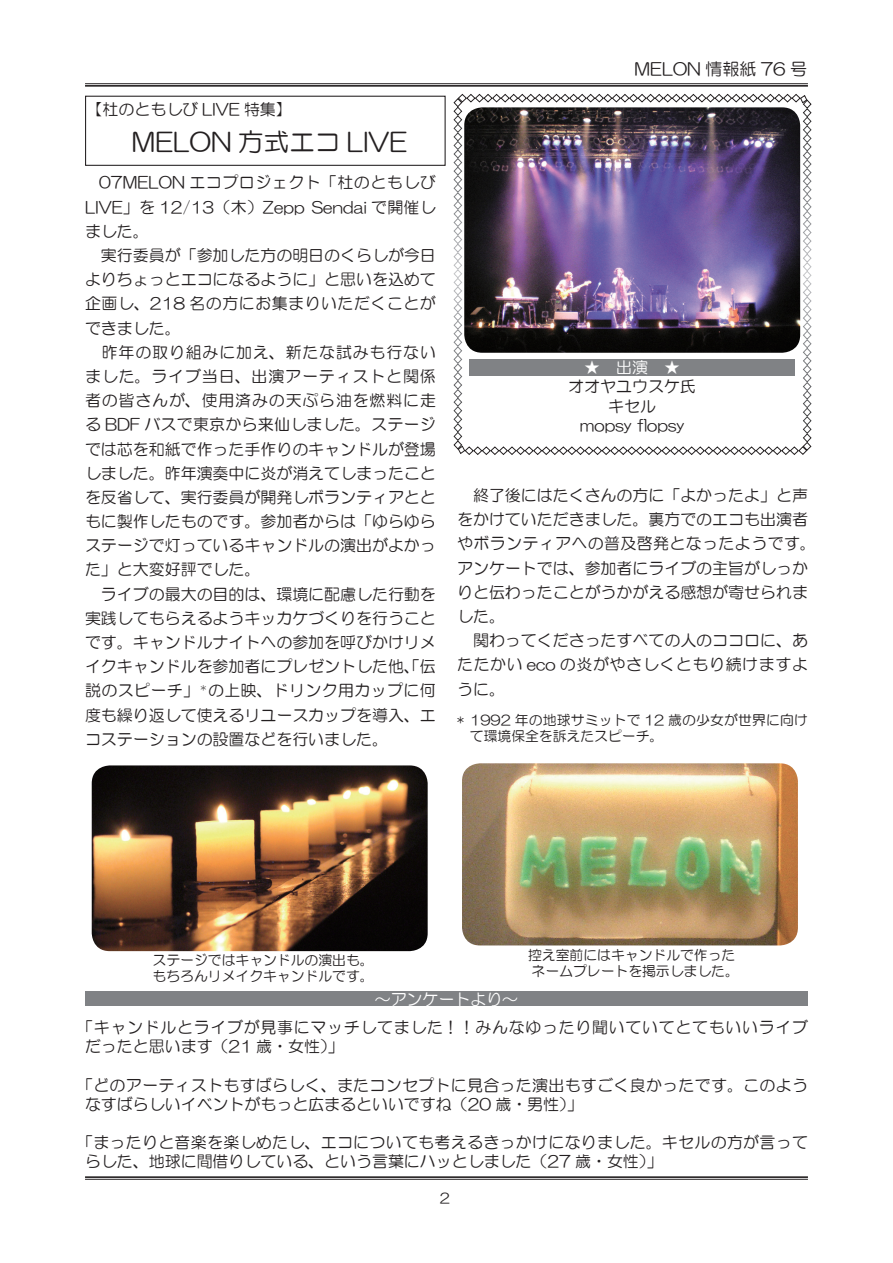
<style>
.page{position:relative;width:893px;height:1263px;background:#fff}
.page>*{position:absolute;margin:0;border:0;box-sizing:border-box;transform-origin:0 0}
.t1{font:25.5px "HG Maru Gothic MPRO";color:#231f20}
.t2{font:16.95px "HG Maru Gothic MPRO";color:#231f20}
.t3{font:15.9px/24.2px "HG Maru Gothic MPRO";color:#231f20}
.t4{font:15.9px/19.2px "HG Maru Gothic MPRO";letter-spacing:.02em;color:#231f20}
.t5{font:15.9px/19.2px "HG Maru Gothic MPRO";letter-spacing:.045em;color:#231f20}
.t6{font:15.9px "HG Maru Gothic MPRO";color:#fff}
.t7{font:13.8px/15.9px "HG Maru Gothic MPRO";color:#231f20}
</style>
<div class="page">
<hr style="left:85px;top:83px;width:723px;height:1px;background:#231f20">
<hr style="left:85px;top:85px;width:723px;height:2px;background:#231f20">
<hr style="left:85px;top:1176px;width:723px;height:2px;background:#231f20">
<hr style="left:85px;top:1179px;width:723px;height:1px;background:#231f20">
<div style="left:85px;top:991px;width:723px;height:14px;background:#808285"></div>
<div style="left:85px;top:96px;width:361px;height:70px;border:1px solid #231f20"></div>
<img style="left:92px;top:765px;width:336px;height:186px;border-radius:18px">
<img style="left:462px;top:763px;width:336px;height:182px;border-radius:18px">
<img style="left:453px;top:93px;width:359px;height:362px">
<p class="t3" style="left:87px;top:97px;width:207px">【杜のともしび LIVE 特集】</p>
<h1 class="t1" style="left:132px;top:129px;width:277px">MELON 方式エコ LIVE</h1>
<p class="t3" style="left:85px;top:171px;width:352px;text-indent:14px">07MELON エコプロジェクト「杜のともしび<br>LIVE」を 12/13（木）Zepp Sendai で開催しました。<br>　実行委員が「参加した方の明日のくらしが今日よりちょっとエコになるように」と思いを込めて企画し、218 名の方にお集まりいただくことができました。<br>　昨年の取り組みに加え、新たな試みも行ないました。ライブ当日、出演アーティストと関係者の皆さんが、使用済みの天ぷら油を燃料に走る BDF バスで東京から来仙しました。ステージでは芯を和紙で作った手作りのキャンドルが登場しました。昨年演奏中に炎が消えてしまったことを反省して、実行委員が開発しボランティアとともに製作したものです。参加者からは「ゆらゆらステージで灯っているキャンドルの演出がよかった」と大変好評でした。<br>　ライブの最大の目的は、環境に配慮した行動を実践してもらえるようキッカケづくりを行うことです。キャンドルナイトへの参加を呼びかけリメイクキャンドルを参加者にプレゼントした他、「伝説のスピーチ」<sup>＊</sup>の上映、ドリンク用カップに何度も繰り返して使えるリユースカップを導入、エコステーションの設置などを行いました。</p>
<p class="t2" style="left:634px;top:60px;width:174px">MELON 情報紙 76 号</p>
<p class="t6" style="left:584px;top:360px;width:97px">★　出演　★</p>
<p class="t3" style="left:568px;top:377px;width:129px;line-height:19.2px;text-align:center">オオヤユウスケ氏キセル<br>mopsy flopsy</p>
<p class="t3" style="left:457px;top:483px;width:360px">　終了後にはたくさんの方に「よかったよ」と声をかけていただきました。裏方でのエコも出演者やボランティアへの普及啓発となったようです。アンケートでは、参加者にライブの主旨がしっかりと伝わったことがうかがえる感想が寄せられました。<br>　関わってくださったすべての人のココロに、あたたかい eco の炎がやさしくともり続けますように。</p>
<p class="t7" style="left:470px;top:712px;width:339px;text-indent:-13px">* 1992 年の地球サミットで 12 歳の少女が世界に向けて環境保全を訴えたスピーチ。</p>
<p class="t7" style="left:153px;top:952px;width:223px">ステージではキャンドルの演出も。もちろんリメイクキャンドルです。</p>
<p class="t7" style="left:528px;top:947px;width:212px">控え室前にはキャンドルで作ったネームプレートを掲示しました。</p>
<p class="t6" style="left:375px;top:992px;width:145px">～アンケートより～</p>
<p class="t5" style="left:85px;top:1018px;width:725px;text-indent:-8px">「キャンドルとライブが見事にマッチしてました！！みんなゆったり聞いていてとてもいいライブだったと思います（21 歳・女性）」</p>
<p class="t4" style="left:85px;top:1075px;width:724px;text-indent:-8px">「どのアーティストもすばらしく、またコンセプトに見合った演出もすごく良かったです。このようなすばらしいイベントがもっと広まるといいですね（20 歳・男性）」</p>
<p class="t4" style="left:85px;top:1133px;width:724px;text-indent:-8px">「まったりと音楽を楽しめたし、エコについても考えるきっかけになりました。キセルの方が言ってらした、地球に間借りしている、という言葉にハッとしました（27 歳・女性）」</p>
</div>
